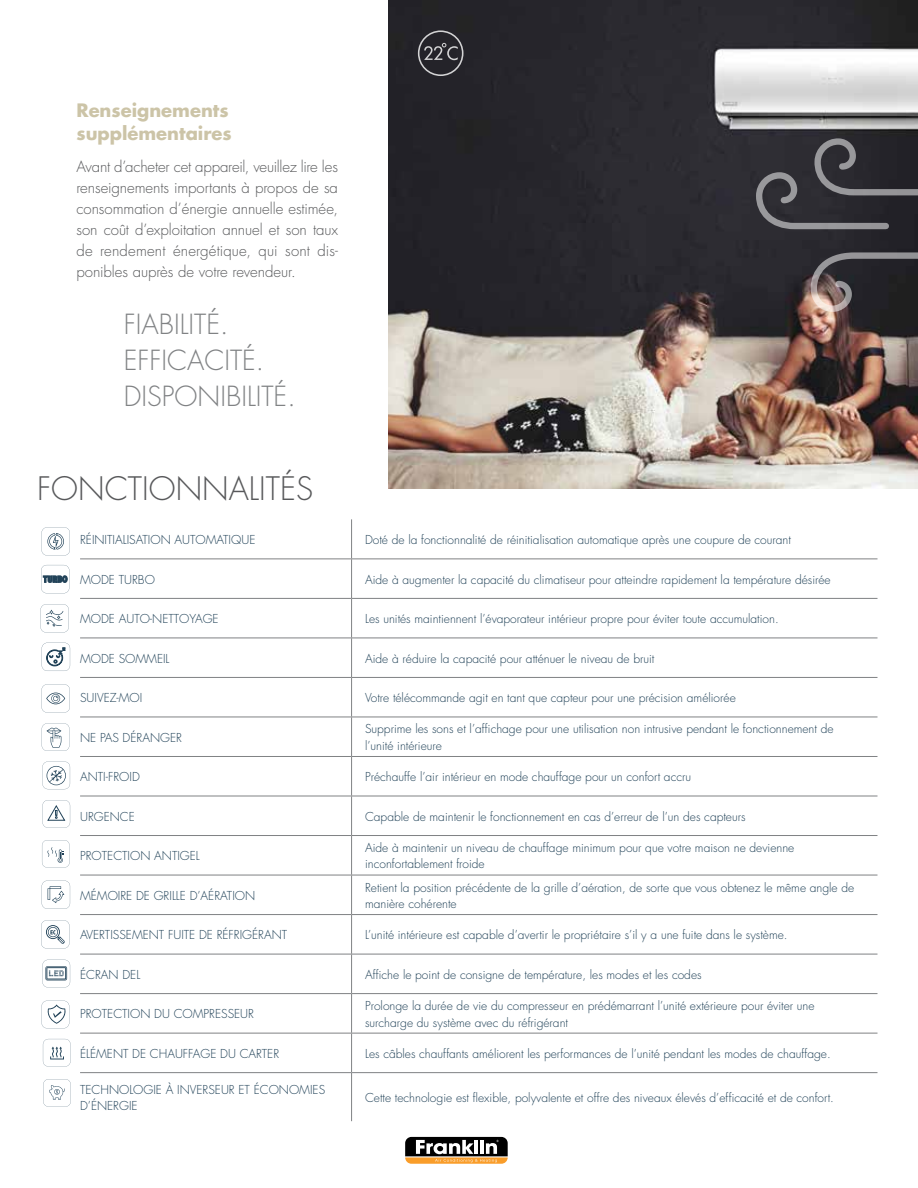
<style>
.page{position:relative;width:918px;height:1188px;background:#fff}
.page>*{position:absolute;margin:0;border:0;box-sizing:border-box;transform-origin:0 0}
.t1{font:300 31.5px "Futura Std";color:#58595b}
.t2{font:300 27px/36px "Futura Std";color:#808284}
.t3{font:700 18px/22.5px "Futura Std";color:#ccc4a7}
.t4{font:300 15px/21px "Futura Std";color:#58595b;text-align:justify}
.t5{font:300 12px/16.5px "Futura Std";color:#214258}
</style>
<div class="page">
<img style="left:389px;top:0;width:529px;height:489px">
<svg style="left:756px;top:135px;width:162px;height:177px"></svg>
<svg style="left:405px;top:1137px;width:103px;height:27px"></svg>
<hr style="left:351px;top:519px;width:1px;height:40px;background:#808284">
<hr style="left:80px;top:559px;width:272px;height:1px;background:#808284">
<hr style="left:352px;top:559px;width:526px;height:1px;background:#808284">
<hr style="left:351px;top:559px;width:1px;height:39px;background:#808284">
<hr style="left:80px;top:598px;width:272px;height:1px;background:#808284">
<hr style="left:352px;top:598px;width:526px;height:1px;background:#808284">
<hr style="left:351px;top:599px;width:1px;height:39px;background:#808284">
<hr style="left:80px;top:638px;width:272px;height:1px;background:#808284">
<hr style="left:352px;top:638px;width:526px;height:1px;background:#808284">
<hr style="left:351px;top:638px;width:1px;height:39px;background:#808284">
<hr style="left:80px;top:677px;width:272px;height:1px;background:#808284">
<hr style="left:352px;top:677px;width:526px;height:1px;background:#808284">
<hr style="left:351px;top:678px;width:1px;height:39px;background:#808284">
<hr style="left:80px;top:717px;width:272px;height:1px;background:#808284">
<hr style="left:352px;top:717px;width:526px;height:1px;background:#808284">
<hr style="left:351px;top:717px;width:1px;height:39px;background:#808284">
<hr style="left:80px;top:756px;width:272px;height:1px;background:#808284">
<hr style="left:352px;top:756px;width:526px;height:1px;background:#808284">
<hr style="left:351px;top:757px;width:1px;height:39px;background:#808284">
<hr style="left:80px;top:796px;width:272px;height:1px;background:#808284">
<hr style="left:352px;top:796px;width:526px;height:1px;background:#808284">
<hr style="left:351px;top:796px;width:1px;height:39px;background:#808284">
<hr style="left:80px;top:835px;width:272px;height:1px;background:#808284">
<hr style="left:352px;top:835px;width:526px;height:1px;background:#808284">
<hr style="left:351px;top:836px;width:1px;height:39px;background:#808284">
<hr style="left:80px;top:875px;width:272px;height:1px;background:#808284">
<hr style="left:352px;top:875px;width:526px;height:1px;background:#808284">
<hr style="left:351px;top:875px;width:1px;height:39px;background:#808284">
<hr style="left:80px;top:914px;width:272px;height:1px;background:#808284">
<hr style="left:352px;top:914px;width:526px;height:1px;background:#808284">
<hr style="left:351px;top:915px;width:1px;height:39px;background:#808284">
<hr style="left:80px;top:954px;width:272px;height:1px;background:#808284">
<hr style="left:352px;top:954px;width:526px;height:1px;background:#808284">
<hr style="left:351px;top:954px;width:1px;height:39px;background:#808284">
<hr style="left:80px;top:993px;width:272px;height:1px;background:#808284">
<hr style="left:352px;top:993px;width:526px;height:1px;background:#808284">
<hr style="left:351px;top:994px;width:1px;height:39px;background:#808284">
<hr style="left:80px;top:1033px;width:272px;height:1px;background:#808284">
<hr style="left:352px;top:1033px;width:526px;height:1px;background:#808284">
<hr style="left:351px;top:1033px;width:1px;height:39px;background:#808284">
<hr style="left:80px;top:1072px;width:272px;height:1px;background:#808284">
<hr style="left:352px;top:1072px;width:526px;height:1px;background:#808284">
<hr style="left:351px;top:1073px;width:1px;height:48px;background:#808284">
<svg style="left:40px;top:604px;width:29px;height:29px"></svg>
<svg style="left:42px;top:684px;width:28px;height:29px"></svg>
<svg style="left:41px;top:920px;width:28px;height:29px"></svg>
<svg style="left:42px;top:881px;width:28px;height:28px"></svg>
<svg style="left:42px;top:643px;width:28px;height:28px"></svg>
<svg style="left:41px;top:565px;width:28px;height:28px"></svg>
<svg style="left:42px;top:527px;width:28px;height:29px"></svg>
<svg style="left:42px;top:723px;width:27px;height:28px"></svg>
<svg style="left:42px;top:762px;width:28px;height:27px"></svg>
<svg style="left:42px;top:800px;width:28px;height:28px"></svg>
<svg style="left:42px;top:840px;width:28px;height:28px"></svg>
<svg style="left:42px;top:960px;width:28px;height:27px"></svg>
<svg style="left:43px;top:1039px;width:28px;height:28px"></svg>
<svg style="left:43px;top:1079px;width:28px;height:28px"></svg>
<svg style="left:42px;top:1001px;width:27px;height:27px"></svg>
<div style="left:418px;top:30px;width:45px;height:46px;border:2px solid #fff;border-radius:50%"></div>
<svg style="left:424px;top:43px;width:34px;height:17px"></svg>
<h3 class="t3" style="left:76px;top:99px;width:157px">Renseignements supplémentaires</h3>
<p class="t4" style="left:76px;top:156px;width:263px">Avant d’acheter cet appareil, veuillez lire les renseignements importants à propos de sa consommation d’énergie annuelle estimée, son coût d’exploitation annuel et son taux de rendement énergétique, qui sont dis&shy;ponibles auprès de votre revendeur.</p>
<h2 class="t2" style="left:124px;top:307px;width:173px">FIABILITÉ.<br>EFFICACITÉ.<br>DISPONIBILITÉ.</h2>
<h1 class="t1" style="left:37px;top:469px;width:277px">FONCTIONNALITÉS</h1>
<p class="t5" style="left:80px;top:532px;width:177px">RÉINITIALISATION AUTOMATIQUE</p>
<p class="t5" style="left:365px;top:532px;width:427px">Doté de la fonctionnalité de réinitialisation automatique après une coupure de courant</p>
<p class="t5" style="left:80px;top:571px;width:76px">MODE TURBO</p>
<p class="t5" style="left:365px;top:571px;width:467px">Aide à augmenter la capacité du climatiseur pour atteindre rapidement la température désirée</p>
<p class="t5" style="left:80px;top:611px;width:140px">MODE AUTO-NETTOYAGE</p>
<p class="t5" style="left:365px;top:611px;width:415px">Les unités maintiennent l’évaporateur intérieur propre pour éviter toute accumulation.</p>
<p class="t5" style="left:80px;top:650px;width:91px">MODE SOMMEIL</p>
<p class="t5" style="left:365px;top:650px;width:291px">Aide à réduire la capacité pour atténuer le niveau de bruit</p>
<p class="t5" style="left:80px;top:690px;width:64px">SUIVEZ-MOI</p>
<p class="t5" style="left:365px;top:690px;width:372px">Votre télécommande agit en tant que capteur pour une précision améliorée</p>
<p class="t5" style="left:80px;top:729px;width:103px">NE PAS DÉRANGER</p>
<p class="t5" style="left:365px;top:721px;width:470px">Supprime les sons et l’affichage pour une utilisation non intrusive pendant le fonctionnement de l’unité intérieure</p>
<p class="t5" style="left:80px;top:769px;width:61px">ANTI-FROID</p>
<p class="t5" style="left:365px;top:769px;width:328px">Préchauffe l’air intérieur en mode chauffage pour un confort accru</p>
<p class="t5" style="left:80px;top:808px;width:56px">URGENCE</p>
<p class="t5" style="left:365px;top:808px;width:382px">Capable de maintenir le fonctionnement en cas d’erreur de l’un des capteurs</p>
<p class="t5" style="left:80px;top:848px;width:121px">PROTECTION ANTIGEL</p>
<p class="t5" style="left:365px;top:840px;width:431px">Aide à maintenir un niveau de chauffage minimum pour que votre maison ne devienne inconfortablement froide</p>
<p class="t5" style="left:80px;top:887px;width:177px">MÉMOIRE DE GRILLE D’AÉRATION</p>
<p class="t5" style="left:365px;top:879px;width:491px">Retient la position précédente de la grille d’aération, de sorte que vous obtenez le même angle de manière cohérente</p>
<p class="t5" style="left:80px;top:927px;width:209px">AVERTISSEMENT FUITE DE RÉFRIGÉRANT</p>
<p class="t5" style="left:365px;top:927px;width:424px">L’unité intérieure est capable d’avertir le propriétaire s’il y a une fuite dans le système.</p>
<p class="t5" style="left:80px;top:966px;width:62px">ÉCRAN DEL</p>
<p class="t5" style="left:365px;top:966px;width:338px">Affiche le point de consigne de température, les modes et les codes</p>
<p class="t5" style="left:80px;top:1006px;width:175px">PROTECTION DU COMPRESSEUR</p>
<p class="t5" style="left:365px;top:998px;width:451px">Prolonge la durée de vie du compresseur en prédémarrant l’unité extérieure pour éviter une surcharge du système avec du réfrigérant</p>
<p class="t5" style="left:80px;top:1045px;width:201px">ÉLÉMENT DE CHAUFFAGE DU CARTER</p>
<p class="t5" style="left:365px;top:1045px;width:467px">Les câbles chauffants améliorent les performances de l’unité pendant les modes de chauffage.</p>
<p class="t5" style="left:80px;top:1081px;width:247px">TECHNOLOGIE À INVERSEUR ET ÉCONOMIES<br>D’ÉNERGIE</p>
<p class="t5" style="left:365px;top:1089px;width:470px">Cette technologie est flexible, polyvalente et offre des niveaux élevés d’efficacité et de confort.</p>
</div>
